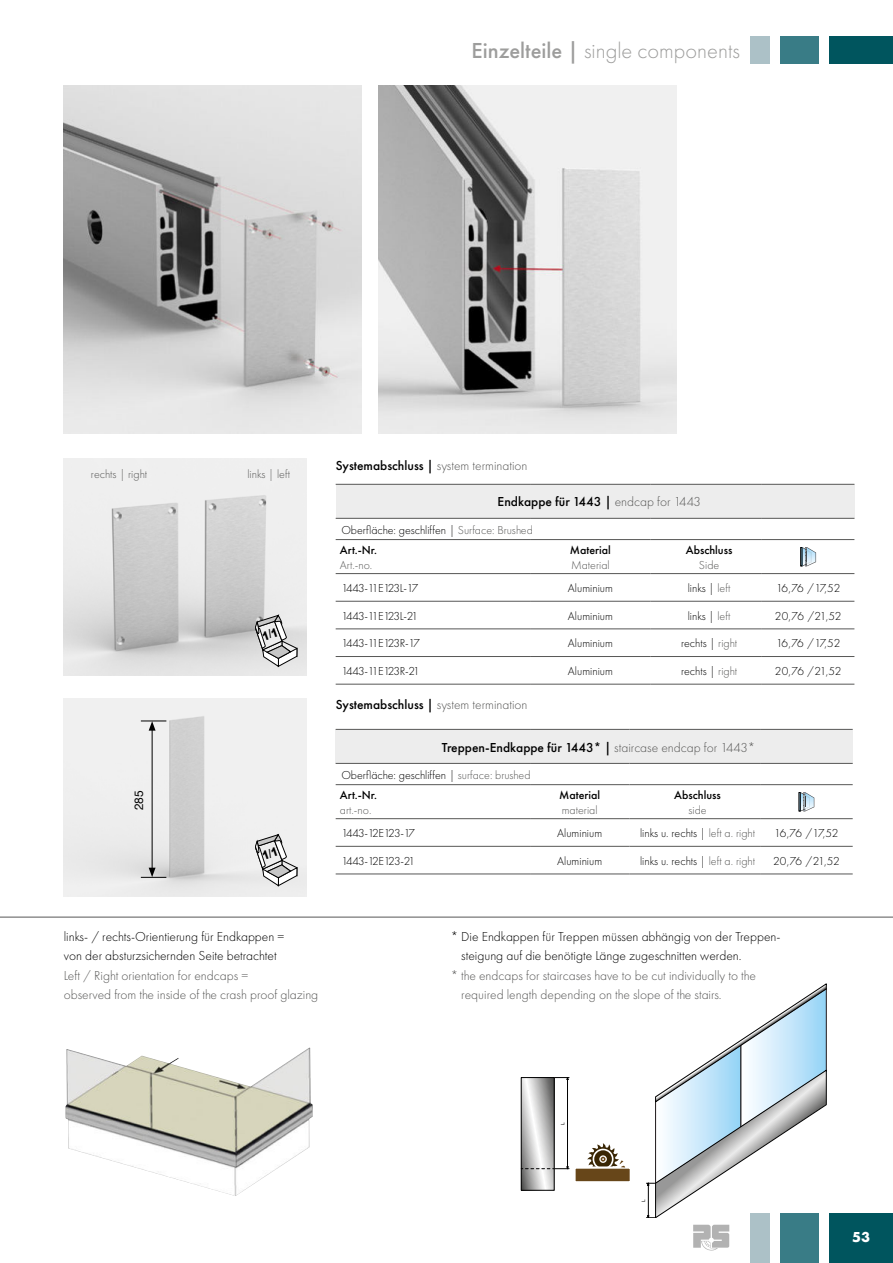
<style>
.page{position:relative;width:893px;height:1263px;background:#fff}
.page>*{position:absolute;margin:0;border:0;box-sizing:border-box;transform-origin:0 0}
.t1{font:300 22.5px "Futura PT";color:#9d9d9c}
.t2{font:700 15px "Futura PT";color:#fff}
.t3{font:300 13.5px/19.5px "Futura PT";color:#575756}
.t4{font:300 13.5px/19.5px "Futura PT";color:#000}
.t5{font:500 13.5px "Futura PT";color:#000}
.t6{font:300 12px/20.1px "Futura PT";color:#000}
.t7{font:300 12px "Futura PT";color:#575756}
.t8{font:300 12px "Futura PT";letter-spacing:-.065em;color:#000}
.t9{font:500 12px "Futura PT";color:#000}
.t10{font:300 12px "Futura PT";letter-spacing:-.07em;color:#000}
.t11{font:12px "Helvetica Neue LT Pro";color:#000}
.t12{font:4.65px "Helvetica";color:#000}
.s1{font-weight:500}
.s2{font-weight:500;color:#000}
.s3{font-weight:300;color:#575756}
.s4{color:#575756}
</style>
<div class="page">
<svg style="left:693px;top:1225px;width:36px;height:25px"></svg>
<div style="left:829px;top:1213px;width:64px;height:50px;background:#00555e"></div>
<div style="left:780px;top:1213px;width:39px;height:50px;background:#397c86"></div>
<div style="left:750px;top:1213px;width:20px;height:50px;background:#acc1c7"></div>
<div style="left:829px;top:36px;width:64px;height:28px;background:#00555e"></div>
<div style="left:780px;top:36px;width:39px;height:28px;background:#397c86"></div>
<div style="left:750px;top:36px;width:20px;height:28px;background:#acc1c7"></div>
<img style="left:64px;top:85px;width:297px;height:348px">
<img style="left:379px;top:85px;width:297px;height:348px">
<hr style="left:0;top:917px;width:893px;height:1px;background:#575756">
<img style="left:64px;top:458px;width:242px;height:218px">
<img style="left:64px;top:699px;width:242px;height:198px">
<svg style="left:521px;top:1077px;width:48px;height:113px"></svg>
<svg style="left:646px;top:984px;width:180px;height:234px"></svg>
<div style="left:574px;top:1167px;width:57px;height:15px;background:#674619"></div>
<div style="left:573px;top:1166px;width:59px;height:17px;border:2px solid #fff"></div>
<svg style="left:587px;top:1143px;width:38px;height:26px"></svg>
<img style="left:65px;top:1047px;width:248px;height:149px">
<hr style="left:152px;top:728px;width:1px;height:142px;background:#000">
<svg style="left:141px;top:721px;width:25px;height:10px"></svg>
<svg style="left:141px;top:868px;width:25px;height:10px"></svg>
<div style="left:336px;top:729px;width:517px;height:34px;background:#ededed"></div>
<hr style="left:336px;top:784px;width:194px;height:1px;background:#575756">
<hr style="left:530px;top:784px;width:99px;height:1px;background:#575756">
<hr style="left:336px;top:818px;width:194px;height:1px;background:#575756">
<hr style="left:530px;top:818px;width:99px;height:1px;background:#575756">
<hr style="left:530px;top:846px;width:99px;height:1px;background:#575756">
<hr style="left:629px;top:784px;width:131px;height:1px;background:#575756">
<hr style="left:760px;top:784px;width:93px;height:1px;background:#575756">
<hr style="left:629px;top:818px;width:131px;height:1px;background:#575756">
<hr style="left:336px;top:846px;width:194px;height:1px;background:#575756">
<hr style="left:530px;top:873px;width:99px;height:1px;background:#575756">
<hr style="left:629px;top:846px;width:131px;height:1px;background:#575756">
<hr style="left:760px;top:818px;width:93px;height:1px;background:#575756">
<hr style="left:336px;top:873px;width:194px;height:1px;background:#575756">
<hr style="left:629px;top:873px;width:131px;height:1px;background:#575756">
<hr style="left:760px;top:846px;width:93px;height:1px;background:#575756">
<hr style="left:760px;top:873px;width:93px;height:1px;background:#575756">
<hr style="left:336px;top:729px;width:194px;height:1px;background:#575756">
<hr style="left:530px;top:729px;width:99px;height:1px;background:#575756">
<hr style="left:629px;top:729px;width:131px;height:1px;background:#575756">
<hr style="left:760px;top:729px;width:93px;height:1px;background:#575756">
<hr style="left:336px;top:763px;width:194px;height:1px;background:#575756">
<hr style="left:530px;top:763px;width:99px;height:1px;background:#575756">
<hr style="left:629px;top:763px;width:131px;height:1px;background:#575756">
<hr style="left:760px;top:763px;width:93px;height:1px;background:#575756">
<svg style="left:799px;top:792px;width:15px;height:20px"></svg>
<div style="left:336px;top:484px;width:518px;height:34px;background:#ededed"></div>
<hr style="left:336px;top:539px;width:194px;height:1px;background:#575756">
<hr style="left:530px;top:539px;width:121px;height:1px;background:#575756">
<hr style="left:336px;top:573px;width:194px;height:1px;background:#575756">
<hr style="left:336px;top:628px;width:194px;height:1px;background:#575756">
<hr style="left:530px;top:573px;width:121px;height:1px;background:#575756">
<hr style="left:530px;top:601px;width:121px;height:1px;background:#575756">
<hr style="left:530px;top:628px;width:121px;height:1px;background:#575756">
<hr style="left:530px;top:656px;width:121px;height:1px;background:#575756">
<hr style="left:530px;top:684px;width:121px;height:1px;background:#575756">
<hr style="left:651px;top:539px;width:111px;height:1px;background:#575756">
<hr style="left:762px;top:539px;width:92px;height:1px;background:#575756">
<hr style="left:336px;top:601px;width:194px;height:1px;background:#575756">
<hr style="left:336px;top:656px;width:194px;height:1px;background:#575756">
<hr style="left:651px;top:573px;width:111px;height:1px;background:#575756">
<hr style="left:651px;top:628px;width:111px;height:1px;background:#575756">
<hr style="left:762px;top:573px;width:92px;height:1px;background:#575756">
<hr style="left:762px;top:628px;width:92px;height:1px;background:#575756">
<hr style="left:336px;top:684px;width:194px;height:1px;background:#575756">
<hr style="left:651px;top:601px;width:111px;height:1px;background:#575756">
<hr style="left:651px;top:656px;width:111px;height:1px;background:#575756">
<hr style="left:651px;top:684px;width:111px;height:1px;background:#575756">
<hr style="left:762px;top:601px;width:92px;height:1px;background:#575756">
<hr style="left:762px;top:656px;width:92px;height:1px;background:#575756">
<hr style="left:762px;top:684px;width:92px;height:1px;background:#575756">
<hr style="left:336px;top:484px;width:194px;height:1px;background:#575756">
<hr style="left:530px;top:484px;width:121px;height:1px;background:#575756">
<hr style="left:651px;top:484px;width:111px;height:1px;background:#575756">
<hr style="left:762px;top:484px;width:92px;height:1px;background:#575756">
<hr style="left:336px;top:518px;width:194px;height:1px;background:#575756">
<hr style="left:530px;top:518px;width:121px;height:1px;background:#575756">
<hr style="left:651px;top:518px;width:111px;height:1px;background:#575756">
<hr style="left:762px;top:518px;width:92px;height:1px;background:#575756">
<svg style="left:800px;top:547px;width:16px;height:20px"></svg>
<svg style="left:255px;top:615px;width:42px;height:52px;background:#c0c0c0"></svg>
<svg style="left:248px;top:828px;width:49px;height:58px"></svg>
<h1 class="t1" style="left:472px;top:40px;width:270px"><span class="s1">Einzelteile |</span> single components</h1>
<p class="t7" style="left:91px;top:468px;width:58px">rechts | right</p>
<p class="t7" style="left:247px;top:468px;width:44px">links | left</p>
<p class="t11" style="left:132px;top:810px;width:22px;rotate:-90deg">285</p>
<p class="t3" style="left:336px;top:457px;width:193px"><span class="s2">Systemabschluss |</span> system termination</p>
<p class="t5" style="left:498px;top:496px;width:205px">Endkappe für 1443 | <span class="s3">endcap for 1443</span></p>
<p class="t6" style="left:340px;top:520px;width:194px">Oberfläche: geschliffen | <span class="s4">Surface: Brushed<br></span><span class="s1">Art.-Nr.</span></p>
<p class="t7" style="left:340px;top:559px;width:34px">Art.-no.</p>
<p class="t9" style="left:570px;top:544px;width:42px">Material</p>
<p class="t7" style="left:571px;top:559px;width:40px">Material</p>
<p class="t9" style="left:686px;top:544px;width:48px">Abschluss</p>
<p class="t7" style="left:699px;top:559px;width:22px">Side</p>
<p class="t8" style="left:341px;top:582px;width:78px">1443-11E123L-17</p>
<p class="t6" style="left:568px;top:578px;width:47px">Aluminium</p>
<p class="t6" style="left:688px;top:578px;width:44px">links | <span class="s4">left</span></p>
<p class="t6" style="left:776px;top:578px;width:66px">16,76 /17,52</p>
<p class="t8" style="left:341px;top:610px;width:78px">1443-11E123L-21</p>
<p class="t6" style="left:568px;top:606px;width:47px">Aluminium</p>
<p class="t6" style="left:688px;top:606px;width:44px">links | <span class="s4">left</span></p>
<p class="t6" style="left:775px;top:606px;width:68px">20,76 /21,52</p>
<p class="t8" style="left:341px;top:637px;width:80px">1443-11E123R-17</p>
<p class="t6" style="left:568px;top:634px;width:47px">Aluminium</p>
<p class="t6" style="left:681px;top:634px;width:58px">rechts | <span class="s4">right</span></p>
<p class="t6" style="left:776px;top:634px;width:66px">16,76 /17,52</p>
<p class="t8" style="left:341px;top:665px;width:80px">1443-11E123R-21</p>
<p class="t6" style="left:568px;top:661px;width:47px">Aluminium</p>
<p class="t6" style="left:681px;top:661px;width:58px">rechts | <span class="s4">right</span></p>
<p class="t6" style="left:775px;top:661px;width:68px">20,76 /21,52</p>
<p class="t3" style="left:336px;top:695px;width:193px"><span class="s2">Systemabschluss |</span> system termination</p>
<p class="t5" style="left:442px;top:741px;width:315px">Treppen-Endkappe für 1443* | <span class="s3">staircase endcap for 1443*</span></p>
<p class="t6" style="left:340px;top:765px;width:192px">Oberfläche: geschliffen | <span class="s4">surface: brushed<br></span><span class="s1">Art.-Nr.</span></p>
<p class="t7" style="left:340px;top:804px;width:33px">art.-no.</p>
<p class="t9" style="left:559px;top:789px;width:42px">Material</p>
<p class="t7" style="left:562px;top:804px;width:37px">material</p>
<p class="t9" style="left:674px;top:789px;width:48px">Abschluss</p>
<p class="t7" style="left:688px;top:804px;width:20px">side</p>
<p class="t10" style="left:341px;top:827px;width:75px">1443-12E123-17</p>
<p class="t6" style="left:557px;top:824px;width:47px">Aluminium</p>
<p class="t6" style="left:640px;top:824px;width:116px">links u. rechts | <span class="s4">left a. right</span></p>
<p class="t6" style="left:774px;top:824px;width:66px">16,76 /17,52</p>
<p class="t10" style="left:341px;top:855px;width:75px">1443-12E123-21</p>
<p class="t6" style="left:557px;top:851px;width:47px">Aluminium</p>
<p class="t6" style="left:640px;top:851px;width:116px">links u. rechts | <span class="s4">left a. right</span></p>
<p class="t6" style="left:773px;top:851px;width:68px">20,76 /21,52</p>
<p class="t4" style="left:64px;top:927px;width:222px">links- / rechts-Orientierung für Endkappen = von der absturzsichernden Seite betrachtet</p>
<p class="t3" style="left:64px;top:966px;width:256px">Left / Right orientation for endcaps =<br>observed from the inside of the crash proof glazing</p>
<p class="t4" style="left:461px;top:927px;width:321px;text-indent:-11px">* Die Endkappen für Treppen müssen abhängig von der Treppen&shy;steigung auf die benötigte Länge zugeschnitten werden.</p>
<p class="t3" style="left:461px;top:966px;width:296px;text-indent:-11px">* the endcaps for staircases have to be cut individually to the required length depending on the slope of the stairs.</p>
<p class="t12" style="left:561px;top:1125px;width:4px;rotate:-90deg">L</p>
<p class="t12" style="left:642px;top:1202px;width:4px;rotate:-90deg">L</p>
<p class="t2" style="left:852px;top:1228px;width:19px">53</p>
</div>
